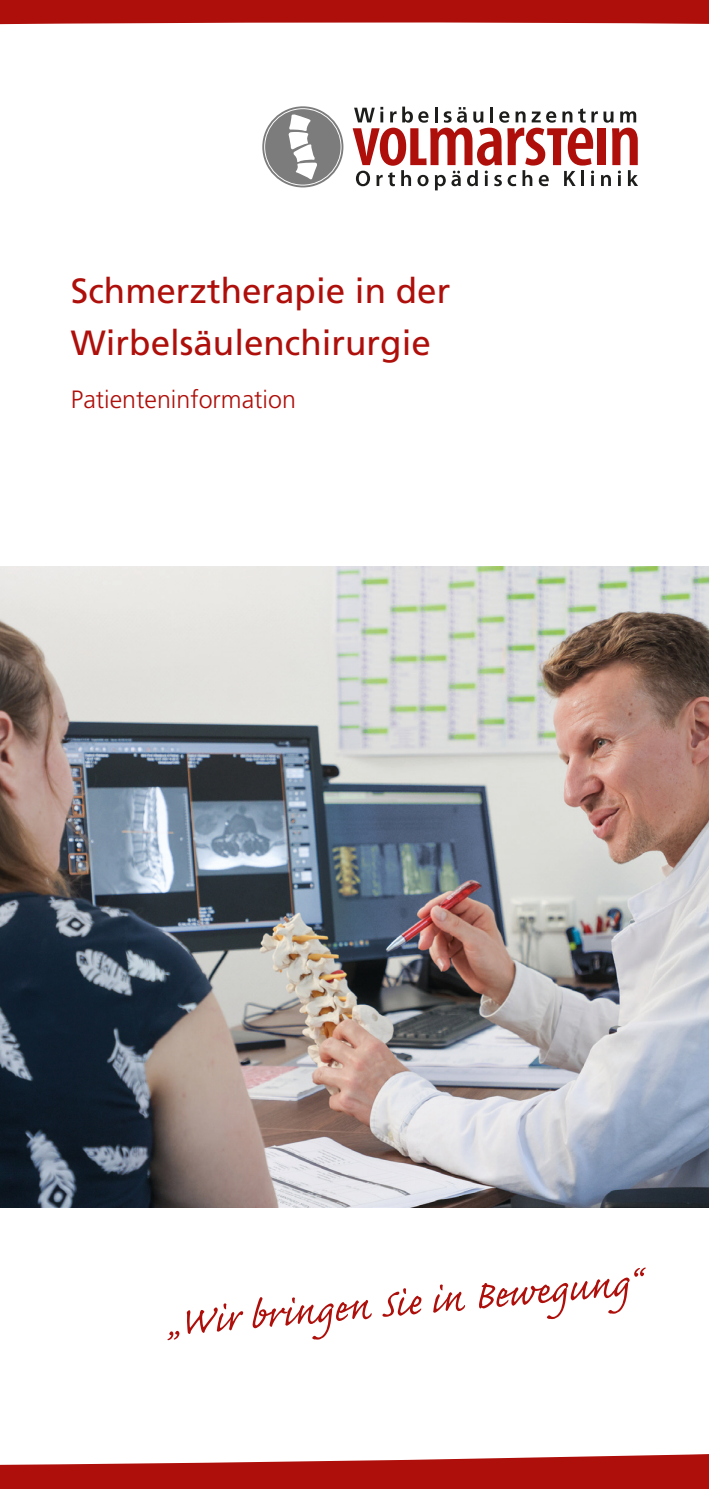
<style>
.page{position:relative;width:709px;height:1489px;background:#fff}
.page>*{position:absolute;margin:0;border:0;box-sizing:border-box;transform-origin:0 0}
.t1{font:50px "Caflisch Script Pro";color:#ae0f0a}
.t2{font:35px/52.5px "Frutiger LT Std";color:#ae0f0a}
.t3{font:300 25px "Frutiger LT Std";color:#ae0f0a}
</style>
<div class="page">
<img style="left:0;top:566px;width:709px;height:641px">
<div style="left:0;top:0;width:709px;height:24px;background:#ae0f0a"></div>
<svg style="left:0;top:1454px;width:709px;height:34px"></svg>
<svg style="left:352px;top:107px;width:286px;height:83px"></svg>
<svg style="left:262px;top:106px;width:81px;height:81px"></svg>
<svg style="left:264px;top:108px;width:77px;height:77px"></svg>
<p class="t2" style="left:71px;top:264px;width:381px">Schmerztherapie in der<br>Wirbelsäulenchirurgie</p>
<p class="t3" style="left:71px;top:385px;width:226px">Patienteninformation</p>
<h1 class="t1" style="left:164px;top:1297px;width:477px;rotate:-5deg">„Wir bringen Sie in Bewegung“</h1>
</div>
